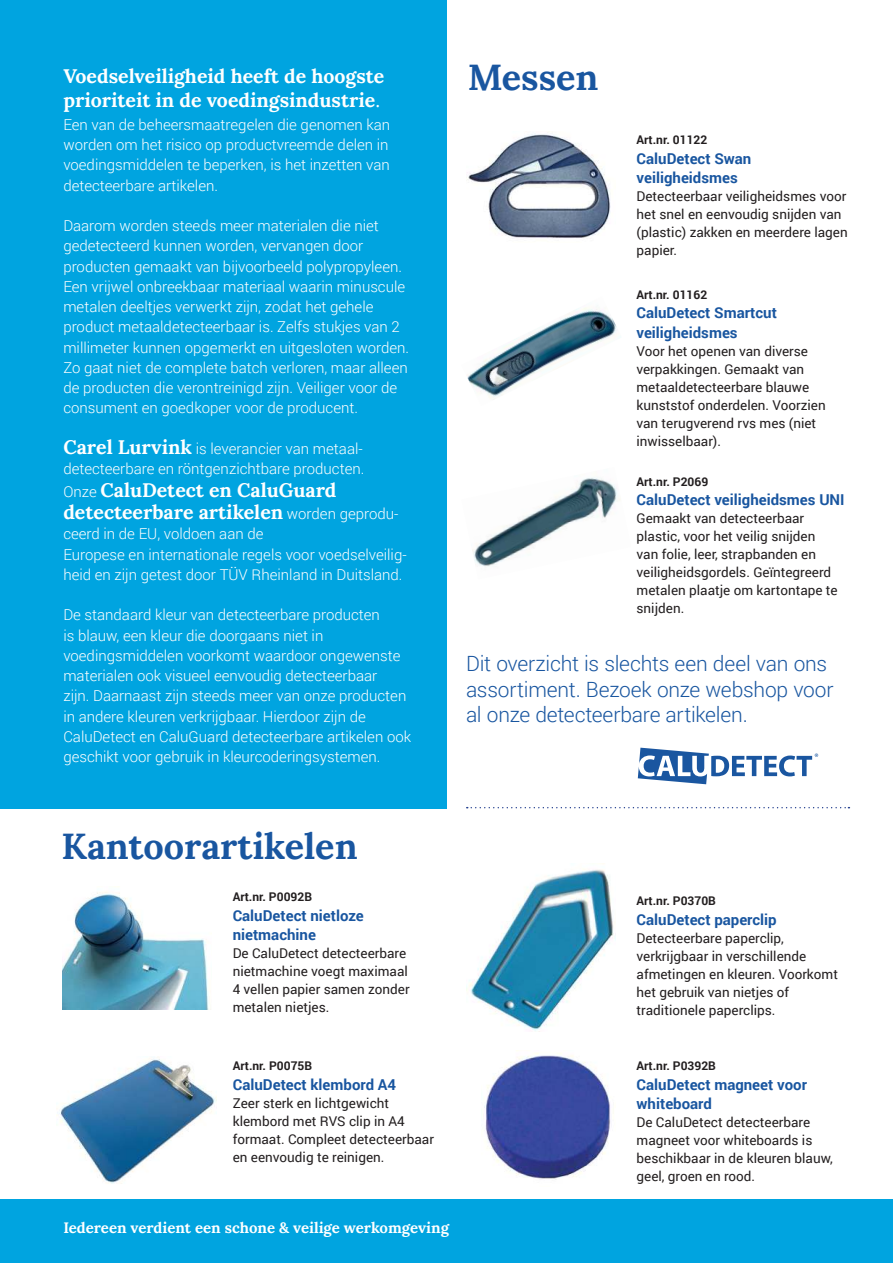
<style>
.page{position:relative;width:893px;height:1263px;background:#fff}
.page>*{position:absolute;margin:0;border:0;box-sizing:border-box;transform-origin:0 0}
.t1{font:700 36px "Lora";color:#1956a0}
.t2{font:300 21px/25.5px "Roboto";letter-spacing:-.01em;color:#1956a0}
.t3{font:700 19.5px/24px "Lora";color:#fff}
.t4{font:300 15px/20.2px "Roboto";color:#fff}
.t5{font:700 15px/19.5px "Roboto";color:#1956a0}
.t6{font:700 15px "Lora";color:#fff}
.t7{font:13.5px/18px "Roboto";color:#231f20}
.t8{font:700 12px "Roboto";color:#231f20}
.s1{font-weight:400}
.s2{font-family:"Lora";font-weight:700;font-size:19.5px}
.s3{font-family:"Roboto";font-weight:300;font-size:15px}
</style>
<div class="page">
<div style="left:0;top:0;width:446px;height:808px;background:#00a4e0"></div>
<img style="left:63px;top:886px;width:146px;height:123px">
<img style="left:466px;top:869px;width:148px;height:162px">
<img style="left:56px;top:1058px;width:161px;height:126px">
<img style="left:484px;top:1053px;width:130px;height:127px">
<img style="left:467px;top:133px;width:144px;height:105px">
<img style="left:467px;top:307px;width:150px;height:93px">
<img style="left:472px;top:477px;width:148px;height:90px">
<svg style="left:467px;top:807px;width:382px;height:1px"></svg>
<svg style="left:638px;top:748px;width:180px;height:36px"></svg>
<div style="left:0;top:1199px;width:893px;height:64px;background:#00a4e0"></div>
<h3 class="t3" style="left:63px;top:67px;width:322px">Voedselveiligheid heeft de hoogste prioriteit in de voedingsindustrie<span class="s1">.</span></h3>
<p class="t4" style="left:63px;top:116px;width:328px;text-align:justify">Een van de beheersmaatregelen die genomen kan worden om het risico op productvreemde delen in voedingsmiddelen te beperken, is het inzetten van detecteerbare artikelen.</p>
<p class="t4" style="left:63px;top:217px;width:347px">Daarom worden steeds meer materialen die niet gedetecteerd kunnen worden, vervangen door producten gemaakt van bijvoorbeeld polypropyleen.<br>Een vrijwel onbreekbaar materiaal waarin minuscule metalen deeltjes verwerkt zijn, zodat het gehele product metaaldetecteerbaar is. Zelfs stukjes van 2 millimeter kunnen opgemerkt en uitgesloten worden.<br>Zo gaat niet de complete batch verloren, maar alleen de producten die verontreinigd zijn. Veiliger voor de consument en goedkoper voor de producent.</p>
<p class="t4" style="left:63px;top:440px;width:303px"><span class="s2">Carel Lurvink</span> is leverancier van metaal&shy;detecteerbare en röntgenzichtbare producten.</p>
<h3 class="t3" style="left:63px;top:481px;width:337px;line-height:22.5px"><span class="s3">Onze</span> CaluDetect en CaluGuard detecteerbare artikelen <span class="s3">worden geprodu-</span></h3>
<p class="t4" style="left:63px;top:525px;width:345px">ceerd in de EU, voldoen aan de<br>Europese en internationale regels voor voedselveilig&shy;heid en zijn getest door TÜV Rheinland in Duitsland.</p>
<p class="t4" style="left:63px;top:606px;width:349px">De standaard kleur van detecteerbare producten<br>is blauw, een kleur die doorgaans niet in voedingsmiddelen voorkomt waardoor ongewenste materialen ook visueel eenvoudig detecteerbaar<br>zijn. Daarnaast zijn steeds meer van onze producten in andere kleuren verkrijgbaar. Hierdoor zijn de CaluDetect en CaluGuard detecteerbare artikelen ook geschikt voor gebruik in kleurcoderingsystemen.</p>
<h1 class="t1" style="left:468px;top:62px;width:132px">Messen</h1>
<p class="t8" style="left:637px;top:135px;width:72px">Art.nr. 01122</p>
<p class="t5" style="left:637px;top:150px;width:116px">CaluDetect Swan veiligheidsmes</p>
<p class="t7" style="left:637px;top:188px;width:213px">Detecteerbaar veiligheidsmes voor het snel en eenvoudig snijden van (plastic) zakken en meerdere lagen papier.</p>
<p class="t8" style="left:636px;top:289px;width:72px">Art.nr. 01162</p>
<p class="t5" style="left:636px;top:304px;width:142px">CaluDetect Smartcut veiligheidsmes</p>
<p class="t7" style="left:636px;top:343px;width:191px">Voor het openen van diverse verpakkingen. Gemaakt van metaaldetecteerbare blauwe kunststof onderdelen. Voorzien van terugverend rvs mes (niet inwisselbaar).</p>
<p class="t8" style="left:637px;top:477px;width:73px">Art.nr. P2069</p>
<p class="t5" style="left:637px;top:491px;width:210px">CaluDetect veiligheidsmes UNI</p>
<p class="t7" style="left:637px;top:510px;width:203px">Gemaakt van detecteerbaar plastic, voor het veilig snijden van folie, leer, strapbanden en veiligheidsgordels. Geïntegreerd metalen plaatje om kartontape te snijden.</p>
<h2 class="t2" style="left:466px;top:653px;width:369px">Dit overzicht is slechts een deel van ons assortiment. Bezoek onze webshop voor al onze detecteerbare artikelen.</h2>
<h1 class="t1" style="left:62px;top:832px;width:297px">Kantoorartikelen</h1>
<p class="t8" style="left:233px;top:892px;width:81px">Art.nr. P0092B</p>
<p class="t5" style="left:233px;top:907px;width:133px">CaluDetect nietloze nietmachine</p>
<p class="t7" style="left:233px;top:945px;width:178px">De CaluDetect detecteerbare nietmachine voegt maximaal<br>4 vellen papier samen zonder metalen nietjes.</p>
<p class="t8" style="left:233px;top:1061px;width:81px">Art.nr. P0075B</p>
<p class="t5" style="left:233px;top:1076px;width:165px">CaluDetect klembord A4</p>
<p class="t7" style="left:233px;top:1095px;width:203px">Zeer sterk en lichtgewicht klembord met RVS clip in A4 formaat. Compleet detecteerbaar en eenvoudig te reinigen.</p>
<p class="t6" style="left:63px;top:1222px;width:387px">Iedereen verdient een schone &amp; veilige werkomgeving</p>
<p class="t8" style="left:637px;top:896px;width:81px">Art.nr. P0370B</p>
<p class="t5" style="left:637px;top:911px;width:142px">CaluDetect paperclip</p>
<p class="t7" style="left:637px;top:930px;width:203px">Detecteerbare paperclip, verkrijgbaar in verschillende afmetingen en kleuren. Voorkomt het gebruik van nietjes of traditionele paperclips.</p>
<p class="t8" style="left:637px;top:1061px;width:81px">Art.nr. P0392B</p>
<p class="t5" style="left:637px;top:1076px;width:172px">CaluDetect magneet voor whiteboard</p>
<p class="t7" style="left:637px;top:1114px;width:198px">De CaluDetect detecteerbare magneet voor whiteboards is beschikbaar in de kleuren blauw, geel, groen en rood.</p>
</div>
